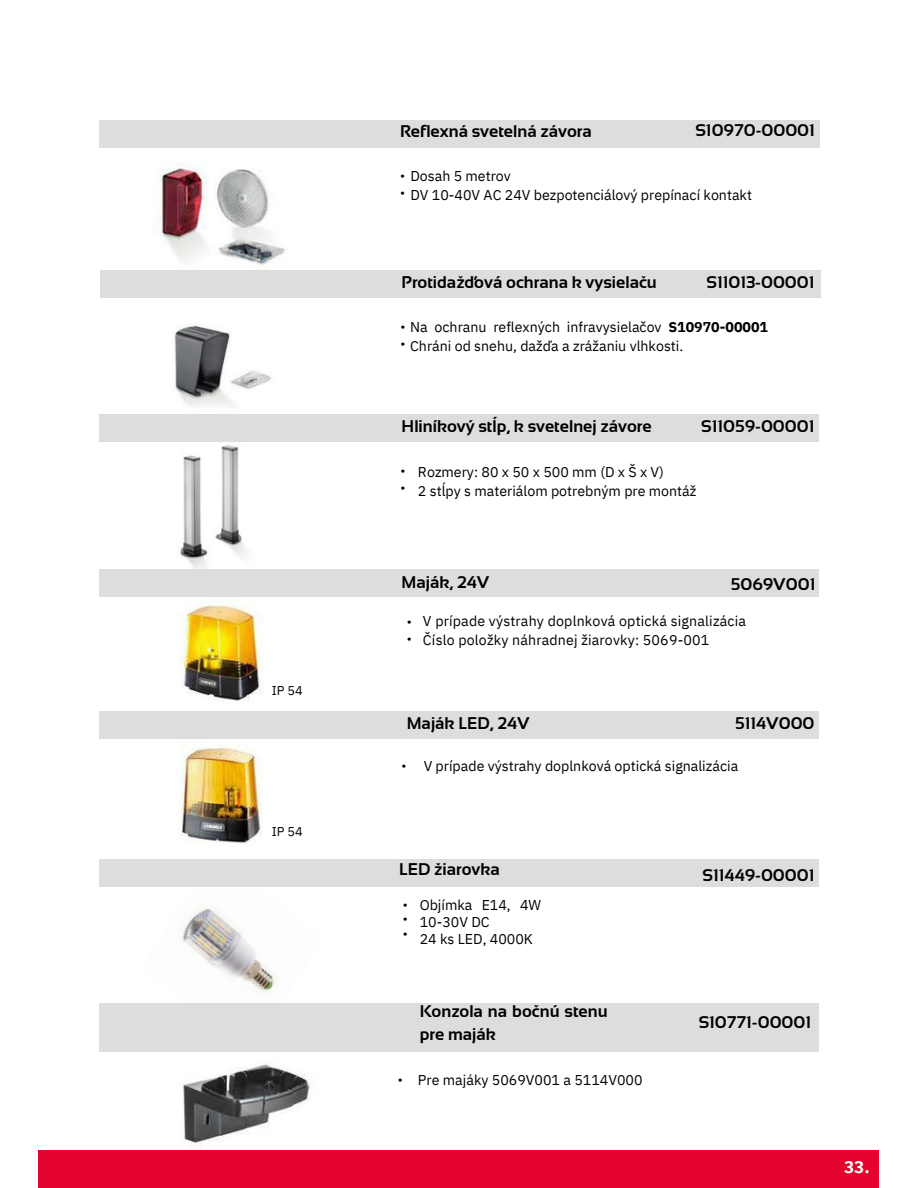
<style>
.page{position:relative;width:918px;height:1188px;background:#fff}
.page>*{position:absolute;margin:0;border:0;box-sizing:border-box;transform-origin:0 0}
.t1{font:700 16.95px/22.5px "Sansation";color:#000}
.t2{font:700 16.95px "IBM Plex Sans";color:#fff}
.t3{font:14.25px/19.2px "IBM Plex Sans";color:#000}
.t4{font:12.75px/16.8px "IBM Plex Sans";color:#000}
.s1{font-weight:700}
</style>
<div class="page">
<div style="left:39px;top:1150px;width:840px;height:38px;background:#e4032e"></div>
<img style="left:180px;top:445px;width:67px;height:124px">
<img style="left:174px;top:325px;width:97px;height:82px">
<div style="left:99px;top:414px;width:720px;height:28px;background:#dddddc"></div>
<img style="left:155px;top:163px;width:131px;height:102px">
<div style="left:99px;top:569px;width:720px;height:28px;background:#dddddc"></div>
<div style="left:100px;top:120px;width:720px;height:28px;background:#dddddc"></div>
<div style="left:100px;top:270px;width:720px;height:28px;background:#dddddc"></div>
<img style="left:181px;top:600px;width:81px;height:101px">
<img style="left:181px;top:904px;width:98px;height:89px">
<div style="left:99px;top:859px;width:720px;height:28px;background:#dddddc"></div>
<div style="left:99px;top:1003px;width:720px;height:49px;background:#dddddc"></div>
<img style="left:182px;top:1061px;width:128px;height:82px">
<div style="left:99px;top:711px;width:720px;height:28px;background:#dddddc"></div>
<img style="left:181px;top:741px;width:82px;height:102px">
<h1 class="t4" style="left:272px;top:681px;width:32px">IP 54</h1>
<p class="t4" style="left:272px;top:823px;width:32px">IP 54</p>
<h1 class="t1" style="left:400px;top:120px;width:193px">Reflexná svetelná závora</h1>
<h3 class="t1" style="left:695px;top:119px;width:121px">S10970-00001</h3>
<h3 class="t3" style="left:410px;top:166px;width:343px">Dosah 5 metrov<br>DV 10-40V AC 24V bezpotenciálový prepínací kontakt</h3>
<p class="t4" style="left:400px;top:167px;width:7px">• •</p>
<p class="t1" style="left:402px;top:271px;width:257px">Protidažďová ochrana k vysielaču</p>
<p class="t1" style="left:706px;top:270px;width:110px">S11013-00001</p>
<h2 class="t3" style="left:410px;top:317px;width:359px">Na ochranu reflexných infravysielačov <span class="s1">S10970-00001<br></span>Chráni od snehu, dažďa a zrážaniu vlhkosti.</h2>
<h3 class="t4" style="left:400px;top:318px;width:7px">• •</h3>
<h3 class="t1" style="left:402px;top:415px;width:252px">Hliníkový stĺp, k svetelnej závore</h3>
<p class="t1" style="left:701px;top:414px;width:115px">S11059-00001</p>
<p class="t4" style="left:400px;top:462px;width:7px">• •</p>
<h1 class="t3" style="left:418px;top:462px;width:280px">Rozmery: 80 x 50 x 500 mm (D x Š x V)<br>2 stĺpy s materiálom potrebným pre montáž</h1>
<p class="t1" style="left:402px;top:571px;width:89px">Maják, 24V</p>
<h2 class="t1" style="left:731px;top:573px;width:86px">5069V001</h2>
<p class="t4" style="left:407px;top:612px;width:7px">• •</p>
<p class="t3" style="left:423px;top:611px;width:325px">V prípade výstrahy doplnková optická signalizácia<br>Číslo položky náhradnej žiarovky: 5069-001</p>
<h2 class="t1" style="left:407px;top:711px;width:125px">Maják LED, 24V</h2>
<h2 class="t1" style="left:735px;top:712px;width:81px">5114V000</h2>
<h2 class="t4" style="left:402px;top:756px;width:7px">•</h2>
<p class="t3" style="left:424px;top:756px;width:316px">V prípade výstrahy doplnková optická signalizácia</p>
<h3 class="t1" style="left:399px;top:858px;width:102px">LED žiarovka</h3>
<h1 class="t4" style="left:403px;top:897px;width:7px;line-height:14.7px;text-align:justify">• • •</h1>
<h3 class="t3" style="left:420px;top:896px;width:123px;line-height:16.8px">Objímka E14, 4W<br>10-30V DC<br>24 ks LED, 4000K</h3>
<p class="t4" style="left:398px;top:1070px;width:7px">•</p>
<p class="t1" style="left:420px;top:1000px;width:189px">Konzola na bočnú stenu pre maják</p>
<h2 class="t3" style="left:418px;top:1070px;width:226px">Pre majáky 5069V001 a 5114V000</h2>
<p class="t1" style="left:703px;top:864px;width:113px">S11449-00001</p>
<h1 class="t1" style="left:699px;top:1011px;width:114px">S10771-00001</h1>
<p class="t2" style="left:844px;top:1155px;width:27px">33.</p>
</div>
